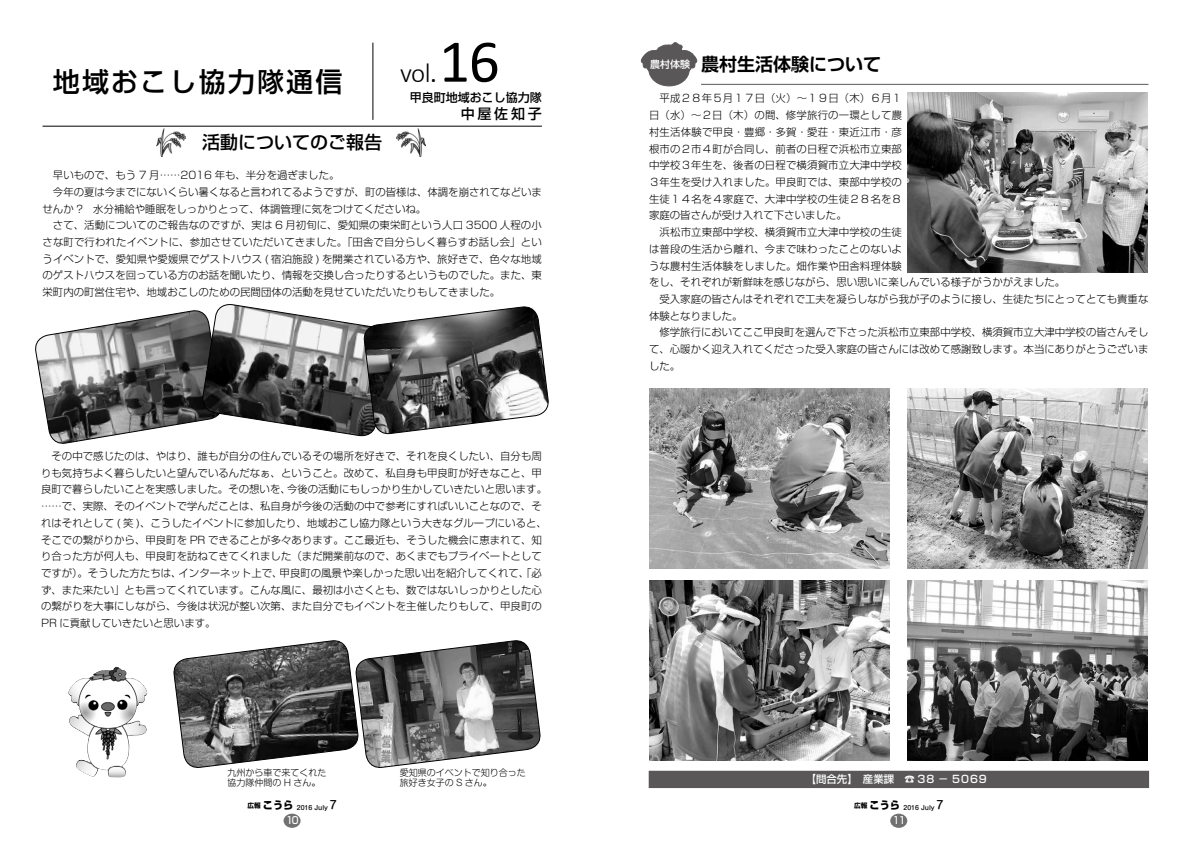
<style>
.page{position:relative;width:1191px;height:842px;background:#fff}
.page>*{position:absolute;margin:0;border:0;box-sizing:border-box;transform-origin:0 0}
.t1{font:61px "Calibri";color:#000}
.t2{font:500 27px "Shin Go Pro";letter-spacing:.08em;color:#000}
.t3{font:300 27px "Calibri";color:#000}
.t4{font:700 18px "Shin Go Pro De";color:#000}
.t5{font:500 18px "Shin Go Pro";color:#000}
.t6{font:500 14px "Shin Go Pro";letter-spacing:.2em;color:#000}
.t7{font:500 12px "Shin Go Pro";color:#000}
.t8{font:300 10.4px/16.7px "Shin Go Pro";letter-spacing:.005em;color:#000}
.t9{font:500 10.4px "Shin Go Pro";letter-spacing:.05em;color:#fff}
.t10{font:500 10px "Shin Go Pro";color:#fff;scale:.9 1}
.t11{font:300 9px/9.6px "Shin M Go";color:#000}
.t12{font:500 6.2px "Shin M Go";color:#000}
.s1{font-weight:400}
.s2{font-family:"Shin Go Pro";font-weight:500;font-size:10px;color:#fff}
.s3{font-family:"Shin Go Pro";font-weight:800;font-size:10.2px}
.s4{font-size:11.2px}
</style>
<div class="page">
<img style="left:649px;top:581px;width:240px;height:180px">
<img style="left:649px;top:389px;width:240px;height:180px">
<img style="left:907px;top:581px;width:240px;height:180px">
<img style="left:907px;top:389px;width:240px;height:180px">
<img style="left:907px;top:93px;width:240px;height:180px">
<svg style="left:35px;top:304px;width:514px;height:140px"></svg>
<svg style="left:173px;top:640px;width:368px;height:128px"></svg>
<img style="left:69px;top:668px;width:59px;height:109px">
<div style="left:283px;top:814px;width:17px;height:14px;background:#727171;border-radius:50%"></div>
<div style="left:890px;top:814px;width:17px;height:14px;background:#727171;border-radius:50%"></div>
<hr style="left:701px;top:84px;width:447px;height:1px;background:#727171">
<svg style="left:640px;top:42px;width:57px;height:44px"></svg>
<div style="left:649px;top:771px;width:499px;height:16px;background:#595757"></div>
<div style="left:649px;top:771px;width:499px;height:17px;border:1px solid #595757"></div>
<hr style="left:43px;top:126px;width:499px;height:1px;background:#000">
<hr style="left:372px;top:43px;width:1px;height:77px;background:#000">
<img style="left:157px;top:128px;width:29px;height:29px">
<img style="left:396px;top:128px;width:29px;height:29px">
<h1 class="t1" style="left:439px;top:23px;width:62px">16</h1>
<p class="t7" style="left:410px;top:88px;width:134px">甲良町地域おこし協力隊</p>
<h3 class="t6" style="left:461px;top:103px;width:83px">中屋佐知子</h3>
<h2 class="t2" style="left:53px;top:60px;width:291px">地域おこし協力隊通信</h2>
<h2 class="t3" style="left:400px;top:56px;width:38px">vol<span class="s1">.</span></h2>
<h3 class="t5" style="left:202px;top:128px;width:181px">活動についてのご報告</h3>
<p class="t8" style="left:43px;top:166px;width:501px">　早いもので、もう 7 月……2016 年も、半分を過ぎました。<br>　今年の夏は今までにないくらい暑くなると言われてるようですが、町の皆様は、体調を崩されてなどいませんか ?　水分補給や睡眠をしっかりとって、体調管理に気をつけてくださいね。<br>　さて、活動についてのご報告なのですが、実は 6 月初旬に、愛知県の東栄町という人口 3500 人程の小さな町で行われたイベントに、参加させていただいてきました。「田舎で自分らしく暮らすお話し会」というイベントで、愛知県や愛媛県でゲストハウス ( 宿泊施設 ) を開業されている方や、旅好きで、色々な地域のゲストハウスを回っている方のお話を聞いたり、情報を交換し合ったりするというものでした。また、東栄町内の町営住宅や、地域おこしのための民間団体の活動を見せていただいたりもしてきました。</p>
<p class="t8" style="left:41px;top:446px;width:507px">　その中で感じたのは、やはり、誰もが自分の住んでいるその場所を好きで、それを良くしたい、自分も周りも気持ちよく暮らしたいと望んでいるんだなぁ、ということ。改めて、私自身も甲良町が好きなこと、甲良町で暮らしたいことを実感しました。その想いを、今後の活動にもしっかり生かしていきたいと思います。……で、実際、そのイベントで学んだことは、私自身が今後の活動の中で参考にすればいいことなので、それはそれとして ( 笑 )、こうしたイベントに参加したり、地域おこし協力隊という大きなグループにいると、そこでの繋がりから、甲良町を PR できることが多々あります。ここ最近も、そうした機会に恵まれて、知り合った方が何人も、甲良町を訪ねてきてくれました（まだ開業前なので、あくまでもプライベートとしてですが）。そうした方たちは、インターネット上で、甲良町の風景や楽しかった思い出を紹介してくれて、「必ず、また来たい」とも言ってくれています。こんな風に、最初は小さくとも、数ではないしっかりとした心の繋がりを大事にしながら、今後は状況が整い次第、また自分でもイベントを主催したりもして、甲良町のPR に貢献していきたいと思います。</p>
<h3 class="t4" style="left:650px;top:49px;width:232px"><span class="s2">農村体験</span> 農村生活体験について</h3>
<p class="t8" style="left:649px;top:89px;width:501px">　平成２８年５月１７日（火）～１９日（木）６月１<br>日（水）～２日（木）の間、修学旅行の一環として農<br>村生活体験で甲良・豊郷・多賀・愛荘・東近江市・彦<br>根市の２市４町が合同し、前者の日程で浜松市立東部<br>中学校３年生を、後者の日程で横須賀市立大津中学校<br>３年生を受け入れました。甲良町では、東部中学校の<br>生徒１４名を４家庭で、大津中学校の生徒２８名を８<br>家庭の皆さんが受け入れて下さいました。<br>　浜松市立東部中学校、横須賀市立大津中学校の生徒<br>は普段の生活から離れ、今まで味わったことのないよ<br>うな農村生活体験をしました。畑作業や田舎料理体験<br>をし、それぞれが新鮮味を感じながら、思い思いに楽しんでいる様子がうかがえました。<br>　受入家庭の皆さんはそれぞれで工夫を凝らしながら我が子のように接し、生徒たちにとってとても貴重な体験となりました。<br>　修学旅行においてここ甲良町を選んで下さった浜松市立東部中学校、横須賀市立大津中学校の皆さんそして、心暖かく迎え入れてくださった受入家庭の皆さんには改めて感謝致します。本当にありがとうございました。</p>
<p class="t11" style="left:227px;top:767px;width:100px">九州から車で来てくれた協力隊仲間の H さん。</p>
<p class="t11" style="left:400px;top:767px;width:127px">愛知県のイベントで知り合った旅好き女子の S さん。</p>
<p class="t12" style="left:247px;top:803px;width:91px"><sup>広報</sup> <span class="s3">こうら</span> 2016 July <span class="s4">7</span></p>
<p class="t12" style="left:854px;top:803px;width:91px"><sup>広報</sup> <span class="s3">こうら</span> 2016 July <span class="s4">7</span></p>
<p class="t10" style="left:286px;top:812px;width:16px">10</p>
<p class="t10" style="left:892px;top:812px;width:16px">11</p>
<p class="t9" style="left:805px;top:771px;width:183px">【問合先】　産業課　☎ 38 － 5069</p>
</div>
